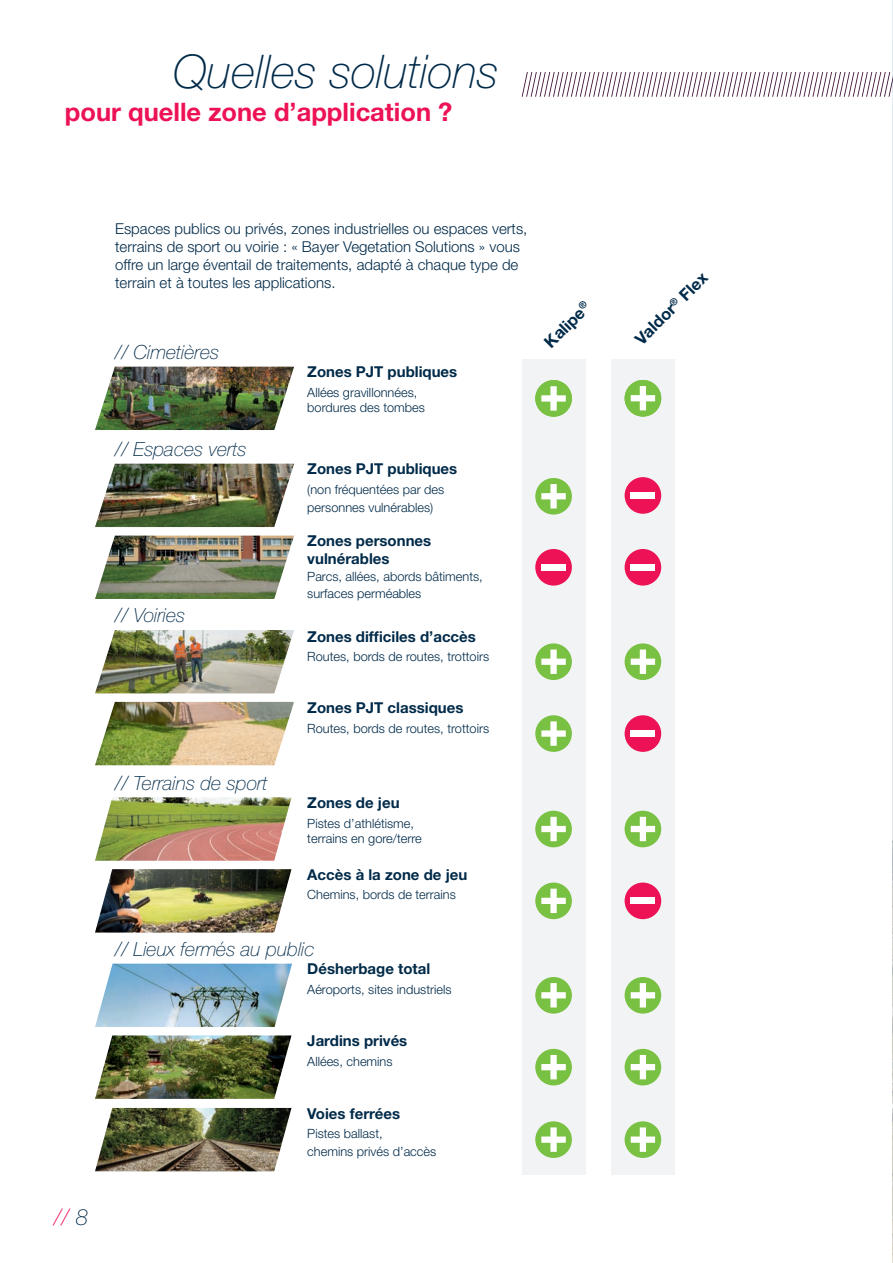
<style>
.page{position:relative;width:893px;height:1263px;background:#fff}
.page>*{position:absolute;margin:0;border:0;box-sizing:border-box;transform-origin:0 0}
.t1{font:italic 100 46.5px "Helvetica Neue LT Std";color:#002a49}
.t2{font:700 25.5px "Helvetica Neue LT Std";color:#ed1255}
.t3{font:italic 100 22.5px "Helvetica Neue LT Std";color:#ed1255}
.t4{font:italic 100 19.5px "Helvetica Neue LT Std";color:#002a49}
.t5{font:700 16.5px "Helvetica Neue LT Std";color:#002a49}
.t6{font:300 15px/18px "Helvetica Neue LT Std";color:#002a49}
.t7{font:700 15px/18px "Helvetica Neue LT Std";color:#002a49}
.t8{font:300 12.75px/17.9px "Helvetica Neue LT Std";color:#002a49}
.s1{color:#002a49}
</style>
<div class="page">
<img style="left:892px;top:843px;width:1px;height:420px">
<svg style="left:522px;top:72px;width:370px;height:25px"></svg>
<hr style="left:892px;top:0;width:1px;height:843px;background:#e0e8ec">
<div style="left:611px;top:359px;width:64px;height:815px;background:#f2f3f4"></div>
<div style="left:522px;top:359px;width:63px;height:815px;background:#f2f3f4"></div>
<img style="left:95px;top:367px;width:199px;height:63px">
<img style="left:95px;top:464px;width:199px;height:63px">
<img style="left:95px;top:630px;width:199px;height:63px">
<img style="left:95px;top:797px;width:196px;height:64px">
<img style="left:95px;top:1108px;width:196px;height:63px">
<img style="left:95px;top:536px;width:199px;height:63px">
<img style="left:95px;top:702px;width:199px;height:63px">
<img style="left:95px;top:869px;width:196px;height:63px">
<img style="left:95px;top:1035px;width:196px;height:64px">
<img style="left:95px;top:964px;width:197px;height:63px">
<div style="left:535px;top:549px;width:37px;height:37px;background:#ed1255;border-radius:50%"></div>
<div style="left:541px;top:564px;width:25px;height:6px;background:#fff"></div>
<div style="left:625px;top:477px;width:36px;height:37px;background:#ed1255;border-radius:50%"></div>
<div style="left:631px;top:492px;width:24px;height:7px;background:#fff"></div>
<div style="left:625px;top:882px;width:36px;height:37px;background:#ed1255;border-radius:50%"></div>
<div style="left:631px;top:898px;width:24px;height:6px;background:#fff"></div>
<div style="left:625px;top:715px;width:36px;height:37px;background:#ed1255;border-radius:50%"></div>
<div style="left:631px;top:730px;width:24px;height:7px;background:#fff"></div>
<div style="left:625px;top:549px;width:36px;height:37px;background:#ed1255;border-radius:50%"></div>
<div style="left:631px;top:564px;width:24px;height:6px;background:#fff"></div>
<div style="left:535px;top:643px;width:37px;height:37px;background:#79c142;border-radius:50%"></div>
<svg style="left:541px;top:649px;width:25px;height:25px"></svg>
<div style="left:535px;top:715px;width:37px;height:37px;background:#79c142;border-radius:50%"></div>
<svg style="left:541px;top:721px;width:25px;height:25px"></svg>
<div style="left:625px;top:811px;width:36px;height:36px;background:#79c142;border-radius:50%"></div>
<svg style="left:631px;top:817px;width:24px;height:24px"></svg>
<div style="left:625px;top:977px;width:36px;height:36px;background:#79c142;border-radius:50%"></div>
<svg style="left:631px;top:983px;width:24px;height:24px"></svg>
<div style="left:625px;top:1049px;width:36px;height:36px;background:#79c142;border-radius:50%"></div>
<svg style="left:631px;top:1055px;width:24px;height:24px"></svg>
<div style="left:625px;top:1121px;width:36px;height:37px;background:#79c142;border-radius:50%"></div>
<svg style="left:631px;top:1127px;width:24px;height:25px"></svg>
<svg style="left:535px;top:882px;width:37px;height:37px"></svg>
<svg style="left:541px;top:889px;width:25px;height:24px"></svg>
<div style="left:535px;top:811px;width:37px;height:36px;background:#79c142;border-radius:50%"></div>
<svg style="left:541px;top:817px;width:25px;height:24px"></svg>
<div style="left:535px;top:977px;width:37px;height:36px;background:#79c142;border-radius:50%"></div>
<svg style="left:541px;top:983px;width:25px;height:24px"></svg>
<div style="left:535px;top:1049px;width:37px;height:36px;background:#79c142;border-radius:50%"></div>
<svg style="left:541px;top:1055px;width:25px;height:24px"></svg>
<div style="left:535px;top:1121px;width:37px;height:37px;background:#79c142;border-radius:50%"></div>
<svg style="left:541px;top:1127px;width:25px;height:25px"></svg>
<div style="left:625px;top:643px;width:36px;height:37px;background:#79c142;border-radius:50%"></div>
<svg style="left:631px;top:649px;width:24px;height:25px"></svg>
<div style="left:535px;top:380px;width:37px;height:37px;background:#79c142;border-radius:50%"></div>
<svg style="left:541px;top:386px;width:25px;height:25px"></svg>
<div style="left:535px;top:478px;width:37px;height:37px;background:#79c142;border-radius:50%"></div>
<svg style="left:541px;top:484px;width:25px;height:24px"></svg>
<div style="left:625px;top:380px;width:36px;height:37px;background:#79c142;border-radius:50%"></div>
<svg style="left:631px;top:386px;width:24px;height:24px"></svg>
<p class="t1" style="left:173px;top:45px;width:327px">Quelles solutions</p>
<p class="t2" style="left:65px;top:96px;width:389px">pour quelle zone d’application ?</p>
<p class="t3" style="left:54px;top:1204px;width:36px">// <span class="s1">8</span></p>
<p class="t6" style="left:115px;top:219px;width:414px">Espaces publics ou privés, zones industrielles ou espaces verts, terrains de sport ou voirie : « Bayer Vegetation Solutions » vous offre un large éventail de traitements, adapté à chaque type de terrain et à toutes les applications.</p>
<p class="t4" style="left:115px;top:341px;width:106px">// Cimetières</p>
<p class="t4" style="left:115px;top:438px;width:133px">// Espaces verts</p>
<p class="t4" style="left:115px;top:604px;width:72px">// Voiries</p>
<p class="t4" style="left:115px;top:771px;width:154px">// Terrains de sport</p>
<p class="t7" style="left:307px;top:363px;width:151px">Zones PJT publiques</p>
<p class="t8" style="left:307px;top:384px;width:119px;line-height:15.3px">Allées gravillonnées, bordures des tombes</p>
<p class="t7" style="left:307px;top:460px;width:151px">Zones PJT publiques</p>
<p class="t8" style="left:307px;top:480px;width:138px">(non fréquentées par des personnes vulnérables)</p>
<p class="t7" style="left:307px;top:532px;width:125px">Zones personnes vulnérables</p>
<p class="t8" style="left:307px;top:567px;width:177px">Parcs, allées, abords bâtiments, surfaces perméables</p>
<p class="t7" style="left:307px;top:627px;width:170px">Zones difficiles d’accès</p>
<p class="t8" style="left:307px;top:648px;width:183px">Routes, bords de routes, trottoirs</p>
<p class="t7" style="left:307px;top:699px;width:158px">Zones PJT classiques</p>
<p class="t8" style="left:307px;top:719px;width:183px">Routes, bords de routes, trottoirs</p>
<p class="t7" style="left:307px;top:793px;width:94px">Zones de jeu</p>
<p class="t8" style="left:307px;top:815px;width:116px;line-height:15.3px">Pistes d’athlétisme, terrains en gore/terre</p>
<p class="t7" style="left:307px;top:865px;width:162px">Accès à la zone de jeu</p>
<p class="t8" style="left:307px;top:886px;width:150px">Chemins, bords de terrains</p>
<p class="t4" style="left:115px;top:938px;width:201px">// Lieux fermés au public</p>
<p class="t7" style="left:307px;top:960px;width:125px">Désherbage total</p>
<p class="t8" style="left:307px;top:980px;width:146px">Aéroports, sites industriels</p>
<p class="t7" style="left:307px;top:1031px;width:102px">Jardins privés</p>
<p class="t8" style="left:307px;top:1052px;width:87px">Allées, chemins</p>
<p class="t7" style="left:307px;top:1104px;width:94px">Voies ferrées</p>
<p class="t8" style="left:307px;top:1124px;width:130px">Pistes ballast,<br>chemins privés d’accès</p>
<p class="t5" style="left:540px;top:337px;width:59px;rotate:-45deg">Kalipe<sup>®</sup></p>
<p class="t5" style="left:631px;top:334px;width:96px;rotate:-45deg">Valdor<sup>®</sup> Flex</p>
</div>
